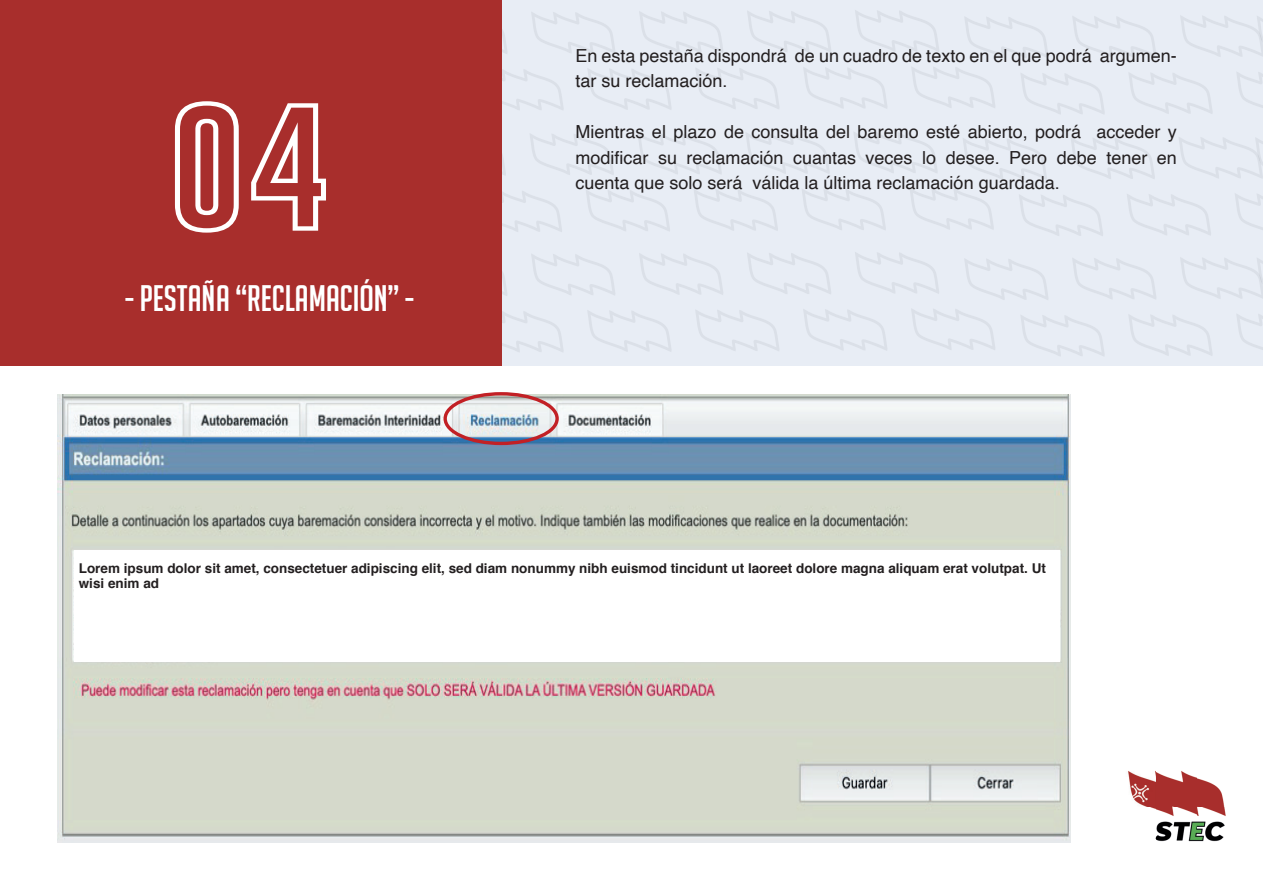
<style>
.page{position:relative;width:1263px;height:893px;background:#fff}
.page>*{position:absolute;margin:0;border:0;box-sizing:border-box;transform-origin:0 0}
.t1{font:700 128.4px "Gobold Hollow";color:#fff;scale:1.15 1}
.t2{font:36px "Big Noodle Titling";color:#fff}
.t3{font:18px/25.5px "Helvetica";color:#231f20}
.t4{font:700 13.5px/15px "Helvetica";color:#231f20}
</style>
<div class="page">
<div style="left:502px;top:0;width:761px;height:366px;background:#e8edf5"></div>
<svg style="left:502px;top:30px;width:5px;height:24px"></svg>
<svg style="left:531px;top:12px;width:84px;height:41px"></svg>
<svg style="left:639px;top:12px;width:84px;height:41px"></svg>
<svg style="left:747px;top:11px;width:84px;height:41px"></svg>
<svg style="left:855px;top:10px;width:84px;height:42px"></svg>
<svg style="left:502px;top:69px;width:61px;height:41px"></svg>
<svg style="left:588px;top:69px;width:83px;height:41px"></svg>
<svg style="left:696px;top:68px;width:83px;height:41px"></svg>
<svg style="left:804px;top:68px;width:83px;height:40px"></svg>
<svg style="left:912px;top:67px;width:83px;height:41px"></svg>
<svg style="left:502px;top:155px;width:4px;height:20px"></svg>
<svg style="left:530px;top:134px;width:84px;height:41px"></svg>
<svg style="left:638px;top:133px;width:84px;height:41px"></svg>
<svg style="left:746px;top:133px;width:83px;height:41px"></svg>
<svg style="left:854px;top:132px;width:83px;height:41px"></svg>
<svg style="left:502px;top:191px;width:60px;height:41px"></svg>
<svg style="left:586px;top:190px;width:84px;height:41px"></svg>
<svg style="left:694px;top:190px;width:84px;height:41px"></svg>
<svg style="left:802px;top:189px;width:84px;height:41px"></svg>
<svg style="left:910px;top:188px;width:84px;height:41px"></svg>
<svg style="left:502px;top:272px;width:5px;height:24px"></svg>
<svg style="left:531px;top:254px;width:84px;height:41px"></svg>
<svg style="left:639px;top:253px;width:84px;height:42px"></svg>
<svg style="left:747px;top:253px;width:84px;height:41px"></svg>
<svg style="left:855px;top:252px;width:84px;height:42px"></svg>
<svg style="left:502px;top:311px;width:61px;height:41px"></svg>
<svg style="left:588px;top:311px;width:83px;height:41px"></svg>
<svg style="left:696px;top:310px;width:83px;height:41px"></svg>
<svg style="left:803px;top:309px;width:84px;height:41px"></svg>
<svg style="left:911px;top:309px;width:84px;height:41px"></svg>
<svg style="left:965px;top:17px;width:83px;height:41px"></svg>
<svg style="left:1073px;top:16px;width:83px;height:41px"></svg>
<svg style="left:1021px;top:73px;width:83px;height:41px"></svg>
<svg style="left:1129px;top:73px;width:83px;height:41px"></svg>
<svg style="left:1237px;top:72px;width:26px;height:36px"></svg>
<svg style="left:963px;top:138px;width:84px;height:41px"></svg>
<svg style="left:1071px;top:138px;width:84px;height:41px"></svg>
<svg style="left:1019px;top:195px;width:84px;height:41px"></svg>
<svg style="left:1127px;top:194px;width:84px;height:41px"></svg>
<svg style="left:1235px;top:194px;width:28px;height:36px"></svg>
<svg style="left:965px;top:259px;width:83px;height:41px"></svg>
<svg style="left:1072px;top:258px;width:84px;height:41px"></svg>
<svg style="left:1021px;top:315px;width:83px;height:41px"></svg>
<svg style="left:1129px;top:315px;width:83px;height:41px"></svg>
<svg style="left:1237px;top:314px;width:26px;height:36px"></svg>
<svg style="left:1181px;top:16px;width:82px;height:41px"></svg>
<svg style="left:1179px;top:137px;width:84px;height:41px"></svg>
<svg style="left:1180px;top:258px;width:83px;height:41px"></svg>
<div style="left:0;top:0;width:502px;height:366px;background:#a82e2c"></div>
<img style="left:1128px;top:771px;width:98px;height:71px">
<img style="left:58px;top:394px;width:1013px;height:449px">
<div style="left:443px;top:392px;width:116px;height:53px;border:3px solid #c22025;border-radius:50%"></div>
<div style="left:74px;top:551px;width:986px;height:111px;background:#fff"></div>
<h1 class="t1" style="left:166px;top:82px;width:144px">04</h1>
<h2 class="t2" style="left:125px;top:279px;width:290px">- PESTAÑA “RECLAMACIÓN” -</h2>
<p class="t3" style="left:575px;top:43px;width:603px">En esta pestaña dispondrá de un cuadro de texto en el que podrá argumen&shy;tar su reclamación.</p>
<p class="t3" style="left:575px;top:120px;width:603px;text-align:justify">Mientras el plazo de consulta del baremo esté abierto, podrá acceder y modificar su reclamación cuantas veces lo desee. Pero debe tener en cuenta que solo será válida la última reclamación guardada.</p>
<p class="t4" style="left:79px;top:561px;width:968px">Lorem ipsum dolor sit amet, consectetuer adipiscing elit, sed diam nonummy nibh euismod tincidunt ut laoreet dolore magna aliquam erat volutpat. Ut wisi enim ad</p>
</div>
